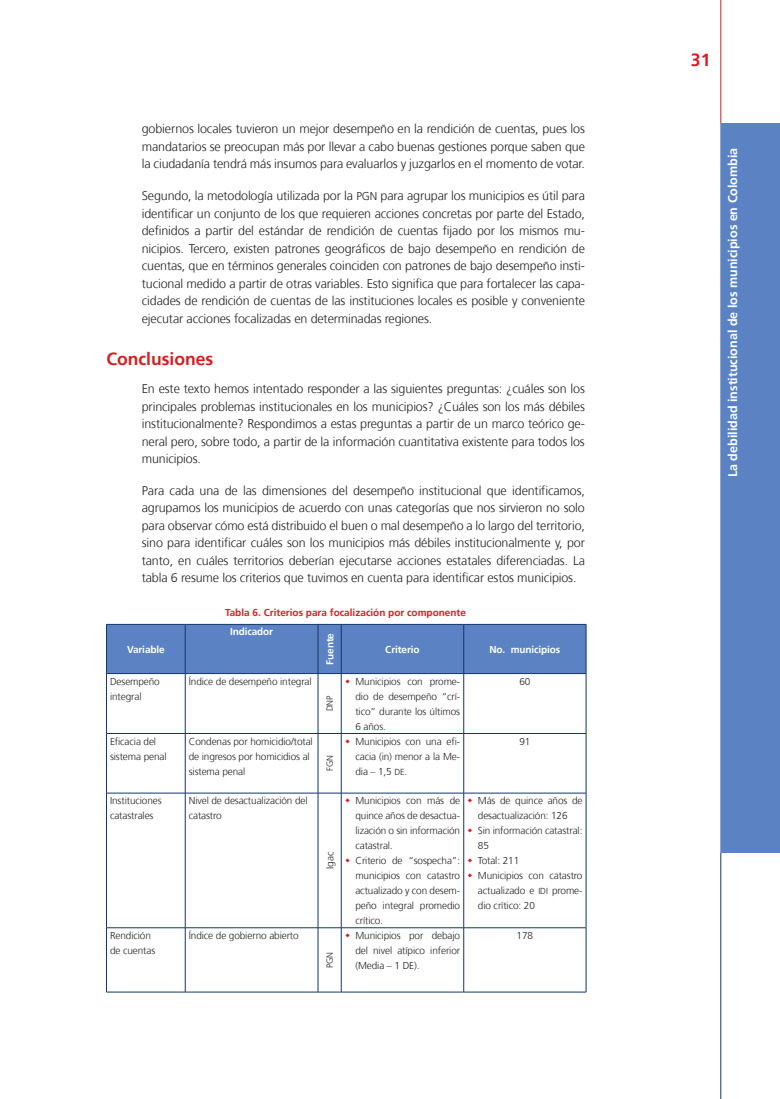
<style>
.page{position:relative;width:780px;height:1099px;background:#fff}
.page>*{position:absolute;margin:0;border:0;box-sizing:border-box;transform-origin:0 0}
.t1{font:700 17.5px "Frutiger";color:#d61f25}
.t2{font:300 12.5px/17.5px "Frutiger";letter-spacing:-.01em;color:#231f20;text-align:justify}
.t3{font:700 12.5px "Frutiger";color:#fff}
.t4{font:300 10px/15px "Frutiger";letter-spacing:-.01em;color:#231f20}
.t5{font:700 10px "Frutiger";color:#d61f25}
.t6{font:700 10px "Frutiger";letter-spacing:-.01em;color:#fff}
.t7{font:300 8.75px "Frutiger";letter-spacing:-.01em;color:#231f20}
.s1{font-size:11.25px}
.s2{font-size:8.75px}
</style>
<div class="page">
<div style="left:720px;top:123px;width:60px;height:729px;background:#5b83c3"></div>
<hr style="left:720px;top:0;width:1px;height:123px;background:#d61f25">
<hr style="left:720px;top:852px;width:1px;height:246px;background:#16346b">
<hr style="left:586px;top:624px;width:1px;height:49px;background:#16346b">
<hr style="left:106px;top:673px;width:1px;height:60px;background:#16346b">
<hr style="left:185px;top:673px;width:1px;height:60px;background:#16346b">
<hr style="left:318px;top:673px;width:1px;height:60px;background:#16346b">
<hr style="left:341px;top:673px;width:1px;height:60px;background:#16346b">
<hr style="left:463px;top:673px;width:1px;height:60px;background:#16346b">
<hr style="left:586px;top:673px;width:1px;height:60px;background:#16346b">
<hr style="left:106px;top:733px;width:79px;height:1px;background:#16346b">
<hr style="left:106px;top:733px;width:1px;height:60px;background:#16346b">
<hr style="left:185px;top:733px;width:133px;height:1px;background:#16346b">
<hr style="left:185px;top:733px;width:1px;height:60px;background:#16346b">
<hr style="left:318px;top:733px;width:1px;height:60px;background:#16346b">
<hr style="left:341px;top:733px;width:122px;height:1px;background:#16346b">
<hr style="left:341px;top:733px;width:1px;height:60px;background:#16346b">
<hr style="left:463px;top:733px;width:123px;height:1px;background:#16346b">
<hr style="left:463px;top:733px;width:1px;height:60px;background:#16346b">
<hr style="left:586px;top:733px;width:1px;height:60px;background:#16346b">
<hr style="left:106px;top:792px;width:79px;height:1px;background:#16346b">
<hr style="left:106px;top:793px;width:1px;height:134px;background:#16346b">
<hr style="left:185px;top:792px;width:133px;height:1px;background:#16346b">
<hr style="left:185px;top:793px;width:1px;height:134px;background:#16346b">
<hr style="left:318px;top:793px;width:1px;height:134px;background:#16346b">
<hr style="left:341px;top:792px;width:122px;height:1px;background:#16346b">
<hr style="left:341px;top:793px;width:1px;height:134px;background:#16346b">
<hr style="left:463px;top:792px;width:123px;height:1px;background:#16346b">
<hr style="left:463px;top:793px;width:1px;height:134px;background:#16346b">
<hr style="left:586px;top:793px;width:1px;height:134px;background:#16346b">
<hr style="left:106px;top:927px;width:79px;height:1px;background:#16346b">
<hr style="left:106px;top:927px;width:1px;height:64px;background:#16346b">
<hr style="left:185px;top:927px;width:133px;height:1px;background:#16346b">
<hr style="left:185px;top:927px;width:1px;height:64px;background:#16346b">
<hr style="left:318px;top:927px;width:1px;height:64px;background:#16346b">
<hr style="left:341px;top:927px;width:122px;height:1px;background:#16346b">
<hr style="left:341px;top:927px;width:1px;height:64px;background:#16346b">
<hr style="left:463px;top:927px;width:123px;height:1px;background:#16346b">
<hr style="left:463px;top:927px;width:1px;height:64px;background:#16346b">
<hr style="left:586px;top:927px;width:1px;height:64px;background:#16346b">
<hr style="left:106px;top:991px;width:79px;height:1px;background:#16346b">
<hr style="left:185px;top:991px;width:133px;height:1px;background:#16346b">
<svg style="left:318px;top:991px;width:23px;height:1px"></svg>
<hr style="left:341px;top:991px;width:122px;height:1px;background:#16346b">
<hr style="left:463px;top:991px;width:123px;height:1px;background:#16346b">
<svg style="left:106px;top:624px;width:480px;height:59px;background:#7092c8"></svg>
<svg style="left:318px;top:733px;width:24px;height:10px"></svg>
<svg style="left:318px;top:792px;width:32px;height:10px"></svg>
<svg style="left:318px;top:927px;width:32px;height:10px"></svg>
<p class="t2" style="left:142px;top:121px;width:444px">gobiernos locales tuvieron un mejor desempeño en la rendición de cuentas, pues los mandatarios se preocupan más por llevar a cabo buenas gestiones porque saben que la ciudadanía tendrá más insumos para evaluarlos y juzgarlos en el momento de votar.</p>
<p class="t2" style="left:142px;top:187px;width:444px">Segundo, la metodología utilizada por la <span class="s1">PGN</span> para agrupar los municipios es útil para identificar un conjunto de los que requieren acciones concretas por parte del Estado, definidos a partir del estándar de rendición de cuentas fijado por los mismos mu&shy;nicipios. Tercero, existen patrones geográficos de bajo desempeño en rendición de cuentas, que en términos generales coinciden con patrones de bajo desempeño insti&shy;tucional medido a partir de otras variables. Esto significa que para fortalecer las capa&shy;cidades de rendición de cuentas de las instituciones locales es posible y conveniente ejecutar acciones focalizadas en determinadas regiones.</p>
<h1 class="t1" style="left:106px;top:348px;width:108px">Conclusiones</h1>
<p class="t2" style="left:142px;top:380px;width:444px">En este texto hemos intentado responder a las siguientes preguntas: ¿cuáles son los principales problemas institucionales en los municipios? ¿Cuáles son los más débiles institucionalmente? Respondimos a estas preguntas a partir de un marco teórico ge&shy;neral pero, sobre todo, a partir de la información cuantitativa existente para todos los municipios.</p>
<p class="t2" style="left:142px;top:482px;width:444px">Para cada una de las dimensiones del desempeño institucional que identificamos, agrupamos los municipios de acuerdo con unas categorías que nos sirvieron no solo para observar cómo está distribuido el buen o mal desempeño a lo largo del territorio, sino para identificar cuáles son los municipios más débiles institucionalmente y, por tanto, en cuáles territorios deberían ejecutarse acciones estatales diferenciadas. La tabla 6 resume los criterios que tuvimos en cuenta para identificar estos municipios.</p>
<p class="t5" style="left:225px;top:606px;width:242px">Tabla 6. Criterios para focalización por componente</p>
<p class="t6" style="left:127px;top:643px;width:39px">Variable</p>
<p class="t6" style="left:230px;top:626px;width:45px">Indicador</p>
<p class="t6" style="left:324px;top:665px;width:33px;rotate:-90deg">Fuente</p>
<p class="t6" style="left:385px;top:643px;width:36px">Criterio</p>
<p class="t6" style="left:489px;top:643px;width:72px">No. municipios</p>
<p class="t4" style="left:110px;top:673px;width:51px">Desempeño integral</p>
<p class="t4" style="left:189px;top:673px;width:124px">Índice de desempeño integral</p>
<p class="t7" style="left:325px;top:711px;width:17px;rotate:-90deg">DNP</p>
<p class="t4" style="left:355px;top:673px;width:106px;text-align:justify">Municipios con prome&shy;dio de desempeño “crí&shy;tico” durante los últimos 6 años.</p>
<p class="t4" style="left:519px;top:673px;width:13px">60</p>
<p class="t4" style="left:110px;top:733px;width:58px">Eficacia del sistema penal</p>
<p class="t4" style="left:189px;top:733px;width:125px">Condenas por homicidio/total de ingresos por homicidios al sistema penal</p>
<p class="t7" style="left:325px;top:771px;width:17px;rotate:-90deg">FGN</p>
<p class="t4" style="left:355px;top:733px;width:106px;text-align:justify">Municipios con una efi&shy;cacia (in) menor a la Me&shy;dia – 1,5 <span class="s2">DE</span>.</p>
<p class="t4" style="left:519px;top:733px;width:13px">91</p>
<p class="t4" style="left:110px;top:793px;width:53px">Instituciones catastrales</p>
<p class="t4" style="left:189px;top:793px;width:120px">Nivel de desactualización del catastro</p>
<p class="t4" style="left:322px;top:868px;width:18px;rotate:-90deg">Igac</p>
<p class="t4" style="left:355px;top:793px;width:106px">Municipios con más de quince años de desactua&shy;lización o sin información catastral.<br>Criterio de “sospecha”: municipios con catastro actualizado y con desem&shy;peño integral promedio crítico.</p>
<p class="t4" style="left:478px;top:793px;width:106px">Más de quince años de desactualización: 126<br>Sin información catastral:<br>85<br>Total: 211<br>Municipios con catastro actualizado e <span class="s2">IDI</span> prome&shy;dio crítico: 20</p>
<p class="t4" style="left:110px;top:928px;width:47px">Rendición de cuentas</p>
<p class="t4" style="left:189px;top:928px;width:111px">Índice de gobierno abierto</p>
<p class="t7" style="left:325px;top:968px;width:18px;rotate:-90deg">PGN</p>
<p class="t4" style="left:355px;top:928px;width:106px;text-align:justify">Municipios por debajo del nivel atípico inferior (Media – 1 DE).</p>
<p class="t4" style="left:516px;top:928px;width:18px">178</p>
<h1 class="t1" style="left:691px;top:50px;width:21px">31</h1>
<p class="t3" style="left:725px;top:477px;width:331px;rotate:-90deg">La debilidad institucional de los municipios en Colombia</p>
</div>
